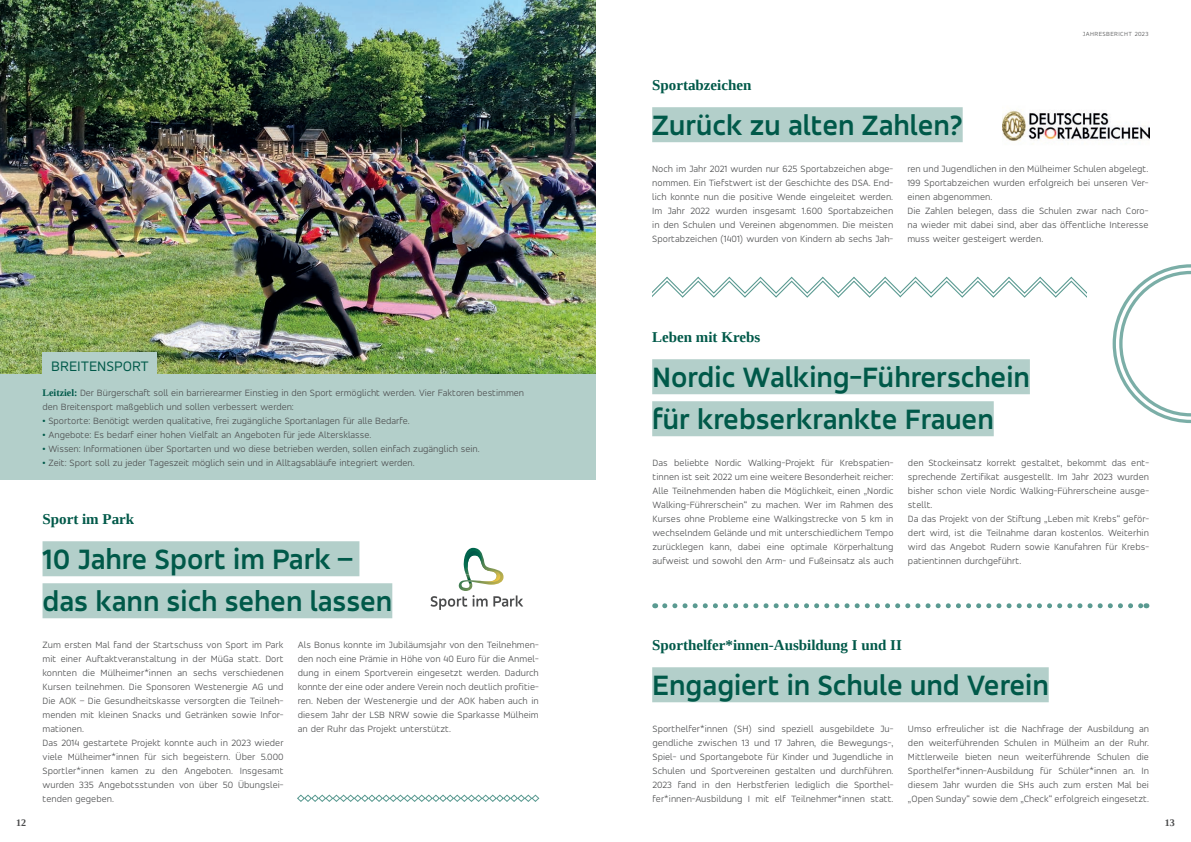
<style>
.page{position:relative;width:1191px;height:842px;background:#fff}
.page>*{position:absolute;margin:0;border:0;box-sizing:border-box;transform-origin:0 0}
.t1{font:700 30px/42px "Accord";color:#005949}
.t2{font:700 15px "Liberation Serif";color:#005949}
.t3{font:15px "Accord";color:#005949}
.t4{font:300 10px/14px "Accord";letter-spacing:.005em;color:#4b4c4d;text-align:justify}
.t5{font:700 10px "Liberation Serif";color:#4b4c4d}
.t6{font:300 6.5px "Accord";letter-spacing:.06em;color:#4b4c4d}
.s1{font-family:"Liberation Serif";font-weight:700;color:#005949}
.s2{font-weight:700;color:#005949}
</style>
<div class="page">
<img style="left:0;top:0;width:595px;height:374px">
<div style="left:0;top:374px;width:595px;height:106px;background:#b3cfca"></div>
<div style="left:43px;top:541px;width:316px;height:35px;background:#b3cfca"></div>
<div style="left:43px;top:583px;width:349px;height:35px;background:#b3cfca"></div>
<div style="left:652px;top:107px;width:310px;height:35px;background:#b3cfca"></div>
<div style="left:43px;top:352px;width:114px;height:22px;background:#b3cfca"></div>
<svg style="left:430px;top:548px;width:93px;height:62px"></svg>
<div style="left:652px;top:359px;width:378px;height:35px;background:#b3cfca"></div>
<div style="left:652px;top:401px;width:341px;height:35px;background:#b3cfca"></div>
<div style="left:652px;top:667px;width:396px;height:35px;background:#b3cfca"></div>
<img style="left:1002px;top:110px;width:147px;height:31px">
<svg style="left:297px;top:794px;width:242px;height:8px"></svg>
<svg style="left:664px;top:603px;width:483px;height:5px"></svg>
<svg style="left:1112px;top:264px;width:79px;height:159px"></svg>
<svg style="left:652px;top:276px;width:434px;height:22px"></svg>
<h2 class="t2" style="left:652px;top:75px;width:101px">Sportabzeichen</h2>
<h1 class="t1" style="left:652px;top:103px;width:312px">Zurück zu alten Zahlen?</h1>
<p class="t6" style="left:1083px;top:30px;width:67px">JAHRESBERICHT 2023</p>
<h2 class="t3" style="left:51px;top:357px;width:99px">BREITENSPORT</h2>
<p class="t4" style="left:43px;top:385px;width:483px"><span class="s1">Leitziel:</span> Der Bürgerschaft soll ein barrierearmer Einstieg in den Sport ermöglicht werden. Vier Faktoren bestimmen den Breitensport maßgeblich und sollen verbessert werden:</p>
<p class="t4" style="left:43px;top:413px;width:369px"><span class="s2">•</span> Sportorte: Benötigt werden qualitative, frei zugängliche Sportanlagen für alle Bedarfe.</p>
<p class="t4" style="left:43px;top:427px;width:330px"><span class="s2">•</span> Angebote: Es bedarf einer hohen Vielfalt an Angeboten für jede Altersklasse.</p>
<p class="t4" style="left:43px;top:441px;width:439px"><span class="s2">•</span> Wissen: Informationen über Sportarten und wo diese betrieben werden, sollen einfach zugänglich sein.</p>
<p class="t4" style="left:43px;top:455px;width:373px"><span class="s2">•</span> Zeit: Sport soll zu jeder Tageszeit möglich sein und in Alltagsabläufe integriert werden.</p>
<h2 class="t2" style="left:43px;top:509px;width:93px">Sport im Park</h2>
<h1 class="t1" style="left:43px;top:537px;width:351px">10 Jahre Sport im Park – das kann sich sehen lassen</h1>
<p class="t4" style="left:43px;top:637px;width:242px;text-align:left">Zum ersten Mal fand der Startschuss von Sport im Park mit einer Auftaktveranstaltung in der MüGa statt. Dort konnten die Mülheimer*innen an sechs verschiedenen Kursen teilnehmen. Die Sponsoren Westenergie AG und Die AOK – Die Gesundheitskasse versorgten die Teilneh&shy;menden mit kleinen Snacks und Getränken sowie Infor&shy;mationen.<br>Das 2014 gestartete Projekt konnte auch in 2023 wieder viele Mülheimer*innen für sich begeistern. Über 5.000<br>Sportler*innen kamen zu den Angeboten. Insgesamt wurden 335 Angebotsstunden von über 50 Übungslei&shy;tenden gegeben.</p>
<p class="t4" style="left:298px;top:637px;width:242px">Als Bonus konnte im Jubiläumsjahr von den Teilnehmen&shy;den noch eine Prämie in Höhe von 40 Euro für die Anmel&shy;dung in einem Sportverein eingesetzt werden. Dadurch konnte der eine oder andere Verein noch deutlich profitie&shy;ren. Neben der Westenergie und der AOK haben auch in diesem Jahr der LSB NRW sowie die Sparkasse Mülheim an der Ruhr das Projekt unterstützt.</p>
<p class="t4" style="left:652px;top:161px;width:242px">Noch im Jahr 2021 wurden nur 625 Sportabzeichen abge&shy;nommen. Ein Tiefstwert ist der Geschichte des DSA. End&shy;lich konnte nun die positive Wende eingeleitet werden.<br>Im Jahr 2022 wurden insgesamt 1.600 Sportabzeichen in den Schulen und Vereinen abgenommen. Die meisten Sportabzeichen (1401) wurden von Kindern ab sechs Jah-</p>
<p class="t4" style="left:907px;top:161px;width:242px;text-align:left">ren und Jugendlichen in den Mülheimer Schulen abgelegt.<br>199 Sportabzeichen wurden erfolgreich bei unseren Ver&shy;einen abgenommen.<br>Die Zahlen belegen, dass die Schulen zwar nach Coro&shy;na wieder mit dabei sind, aber das öffentliche Interesse muss weiter gesteigert werden.</p>
<h2 class="t2" style="left:652px;top:327px;width:110px">Leben mit Krebs</h2>
<h1 class="t1" style="left:652px;top:355px;width:379px">Nordic Walking-Führerschein für krebserkrankte Frauen</h1>
<p class="t4" style="left:652px;top:455px;width:242px">Das beliebte Nordic Walking-Projekt für Krebspatien&shy;tinnen ist seit 2022 um eine weitere Besonderheit reicher:<br>Alle Teilnehmenden haben die Möglichkeit, einen „Nordic Walking-Führerschein“ zu machen. Wer im Rahmen des Kurses ohne Probleme eine Walkingstrecke von 5 km in wechselndem Gelände und mit unterschiedlichem Tempo zurücklegen kann, dabei eine optimale Körperhaltung aufweist und sowohl den Arm- und Fußeinsatz als auch</p>
<p class="t4" style="left:908px;top:455px;width:242px;text-align:left">den Stockeinsatz korrekt gestaltet, bekommt das ent&shy;sprechende Zertifikat ausgestellt. Im Jahr 2023 wurden bisher schon viele Nordic Walking-Führerscheine ausge&shy;stellt.<br>Da das Projekt von der Stiftung „Leben mit Krebs“ geför&shy;dert wird, ist die Teilnahme daran kostenlos. Weiterhin wird das Angebot Rudern sowie Kanufahren für Krebs&shy;patientinnen durchgeführt.</p>
<h2 class="t2" style="left:652px;top:635px;width:251px">Sporthelfer*innen-Ausbildung I und II</h2>
<h1 class="t1" style="left:652px;top:663px;width:398px">Engagiert in Schule und Verein</h1>
<p class="t4" style="left:652px;top:721px;width:242px">Sporthelfer*innen (SH) sind speziell ausgebildete Ju&shy;gendliche zwischen 13 und 17 Jahren, die Bewegungs-, Spiel- und Sportangebote für Kinder und Jugendliche in Schulen und Sportvereinen gestalten und durchführen.<br>2023 fand in den Herbstferien lediglich die Sporthel&shy;fer*innen-Ausbildung I mit elf Teilnehmer*innen statt.</p>
<p class="t4" style="left:908px;top:721px;width:242px">Umso erfreulicher ist die Nachfrage der Ausbildung an den weiterführenden Schulen in Mülheim an der Ruhr.<br>Mittlerweile bieten neun weiterführende Schulen die Sporthelfer*innen-Ausbildung für Schüler*innen an. In diesem Jahr wurden die SHs auch zum ersten Mal bei „Open Sunday“ sowie dem „Check“ erfolgreich eingesetzt.</p>
<p class="t5" style="left:16px;top:816px;width:11px">12</p>
<p class="t5" style="left:1164px;top:816px;width:11px">13</p>
</div>
